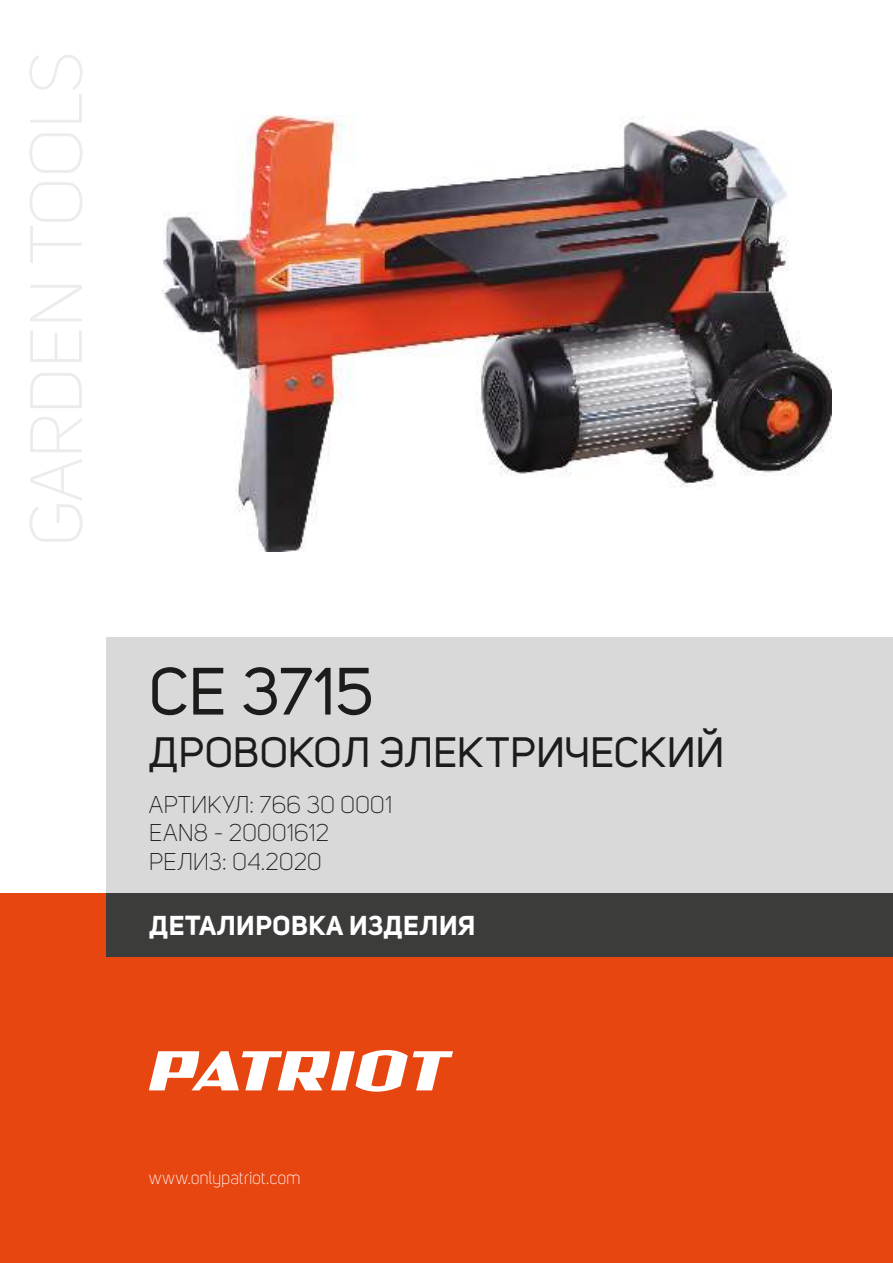
<style>
.page{position:relative;width:893px;height:1263px;background:#fff}
.page>*{position:absolute;margin:0;border:0;box-sizing:border-box;transform-origin:0 0}
.t1{font:66px "Uni Sans";color:#1c1c1b}
.t2{font:42px "Uni Sans";letter-spacing:.005em;color:#1c1c1b}
.t3{font:700 27px "Uni Sans";letter-spacing:.02em;color:#fff}
.t4{font:300 24px/28.8px "Uni Sans";letter-spacing:-.005em;color:#1c1c1b}
.t5{font:300 18px "Uni Sans";letter-spacing:-.015em;color:#fff}
</style>
<div class="page">
<div style="left:0;top:893px;width:893px;height:370px;background:#e84610"></div>
<div style="left:106px;top:893px;width:787px;height:64px;background:#3c3c3b"></div>
<div style="left:106px;top:638px;width:787px;height:255px;background:#dad9d9"></div>
<svg style="left:149px;top:1050px;width:304px;height:42px"></svg>
<img style="left:163px;top:116px;width:668px;height:436px">
<h1 class="t1" style="left:149px;top:667px;width:226px">CE 3715</h1>
<h2 class="t2" style="left:149px;top:728px;width:577px">ДРОВОКОЛ ЭЛЕКТРИЧЕСКИЙ</h2>
<p class="t4" style="left:149px;top:790px;width:245px">АРТИКУЛ: 766 30 0001<br>EAN8 - 20001612<br>РЕЛИЗ: 04.2020</p>
<p class="t3" style="left:149px;top:909px;width:328px">ДЕТАЛИРОВКА ИЗДЕЛИЯ</p>
<p class="t5" style="left:149px;top:1167px;width:154px">www.onlypatriot.com</p>
</div>
